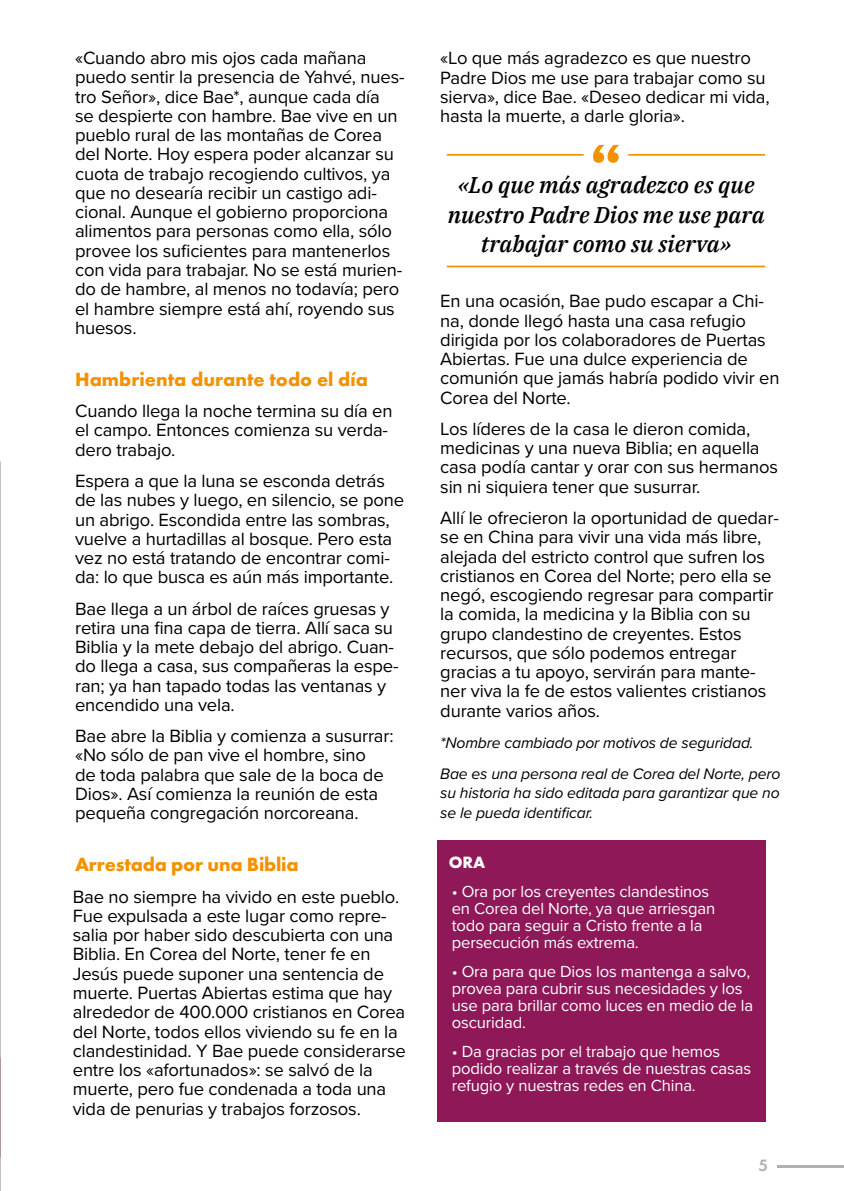
<style>
.page{position:relative;width:844px;height:1191px;background:#fff}
.page>*{position:absolute;margin:0;border:0;box-sizing:border-box;transform-origin:0 0}
.t1{font:italic 500 22.57px/29.8px "IBM Plex Serif";color:#000;text-align:center}
.t2{font:700 19.78px "Futura PT";color:#f39200}
.t3{font:18.38px/19.2px "Proxima Nova";letter-spacing:-.01em;color:#000}
.t4{font:700 16.97px "Futura PT";color:#fff}
.t5{font:600 16.97px "Futura PT";color:#b2b1b1}
.t6{font:16.62px/17px "Proxima Nova";letter-spacing:-.01em;color:#fff}
.t7{font:italic 15.75px/31.3px "Proxima Nova";letter-spacing:-.01em;color:#000}
</style>
<div class="page">
<hr style="left:446px;top:154px;width:318px;height:2px;background:#f39200">
<hr style="left:446px;top:266px;width:318px;height:1px;background:#f39200">
<div style="left:583px;top:133px;width:45px;height:44px;background:#fff;border-radius:50%"></div>
<svg style="left:593px;top:145px;width:26px;height:18px"></svg>
<div style="left:437px;top:840px;width:328px;height:282px;background:#8f1858"></div>
<hr style="left:777px;top:1165px;width:66px;height:2px;background:#b3b2b2">
<p class="t3" style="left:75px;top:48px;width:331px">«Cuando abro mis ojos cada mañana puedo sentir la presencia de Yahvé, nues&shy;tro Señor», dice Bae*, aunque cada día<br>se despierte con hambre. Bae vive en un pueblo rural de las montañas de Corea del Norte. Hoy espera poder alcanzar su cuota de trabajo recogiendo cultivos, ya que no desearía recibir un castigo adi&shy;cional. Aunque el gobierno proporciona alimentos para personas como ella, sólo provee los suficientes para mantenerlos con vida para trabajar. No se está murien&shy;do de hambre, al menos no todavía; pero el hambre siempre está ahí, royendo sus huesos.</p>
<p class="t2" style="left:75px;top:366px;width:294px">Hambrienta durante todo el día</p>
<p class="t3" style="left:75px;top:400px;width:319px">Cuando llega la noche termina su día en el campo. Entonces comienza su verda&shy;dero trabajo.</p>
<p class="t3" style="left:75px;top:470px;width:330px">Espera a que la luna se esconda detrás de las nubes y luego, en silencio, se pone un abrigo. Escondida entre las sombras, vuelve a hurtadillas al bosque. Pero esta vez no está tratando de encontrar comi&shy;da: lo que busca es aún más importante.</p>
<p class="t3" style="left:75px;top:598px;width:325px">Bae llega a un árbol de raíces gruesas y retira una fina capa de tierra. Allí saca su Biblia y la mete debajo del abrigo. Cuan&shy;do llega a casa, sus compañeras la espe&shy;ran; ya han tapado todas las ventanas y encendido una vela.</p>
<p class="t3" style="left:75px;top:725px;width:320px">Bae abre la Biblia y comienza a susurrar: «No sólo de pan vive el hombre, sino<br>de toda palabra que sale de la boca de Dios». Así comienza la reunión de esta pequeña congregación norcoreana.</p>
<p class="t2" style="left:75px;top:852px;width:225px">Arrestada por una Biblia</p>
<p class="t3" style="left:73px;top:886px;width:334px">Bae no siempre ha vivido en este pueblo.<br>Fue expulsada a este lugar como repre&shy;salia por haber sido descubierta con una Biblia. En Corea del Norte, tener fe en Jesús puede suponer una sentencia de muerte. Puertas Abiertas estima que hay alrededor de 400.000 cristianos en Corea del Norte, todos ellos viviendo su fe en la clandestinidad. Y Bae puede considerarse entre los «afortunados»: se salvó de la muerte, pero fue condenada a toda una vida de penurias y trabajos forzosos.</p>
<p class="t3" style="left:440px;top:48px;width:331px">«Lo que más agradezco es que nuestro Padre Dios me use para trabajar como su sierva», dice Bae. «Deseo dedicar mi vida, hasta la muerte, a darle gloria».</p>
<p class="t1" style="left:447px;top:168px;width:318px">«Lo que más agradezco es que nuestro Padre Dios me use para trabajar como su sierva»</p>
<p class="t3" style="left:440px;top:291px;width:341px">En una ocasión, Bae pudo escapar a Chi&shy;na, donde llegó hasta una casa refugio dirigida por los colaboradores de Puertas Abiertas. Fue una dulce experiencia de comunión que jamás habría podido vivir en Corea del Norte.</p>
<p class="t3" style="left:440px;top:418px;width:339px">Los líderes de la casa le dieron comida, medicinas y una nueva Biblia; en aquella casa podía cantar y orar con sus hermanos sin ni siquiera tener que susurrar.</p>
<p class="t3" style="left:440px;top:507px;width:340px">Allí le ofrecieron la oportunidad de quedar&shy;se en China para vivir una vida más libre, alejada del estricto control que sufren los cristianos en Corea del Norte; pero ella se negó, escogiendo regresar para compartir la comida, la medicina y la Biblia con su grupo clandestino de creyentes. Estos recursos, que sólo podemos entregar gracias a tu apoyo, servirán para mante&shy;ner viva la fe de estos valientes cristianos durante varios años.</p>
<p class="t7" style="left:440px;top:726px;width:342px">*Nombre cambiado por motivos de seguridad.<br>Bae es una persona real de Corea del Norte, pero</p>
<p class="t7" style="left:440px;top:783px;width:341px;line-height:19.2px">su historia ha sido editada para garantizar que no se le pueda identificar.</p>
<p class="t4" style="left:449px;top:851px;width:38px">ORA</p>
<p class="t6" style="left:451px;top:882px;width:265px">• Ora por los creyentes clandestinos en Corea del Norte, ya que arriesgan todo para seguir a Cristo frente a la persecución más extrema.</p>
<p class="t6" style="left:451px;top:962px;width:303px">• Ora para que Dios los mantenga a salvo, provea para cubrir sus necesidades y los use para brillar como luces en medio de la oscuridad.</p>
<p class="t6" style="left:451px;top:1042px;width:301px">• Da gracias por el trabajo que hemos podido realizar a través de nuestras casas refugio y nuestras redes en China.</p>
<p class="t5" style="left:758px;top:1155px;width:11px">5</p>
</div>
